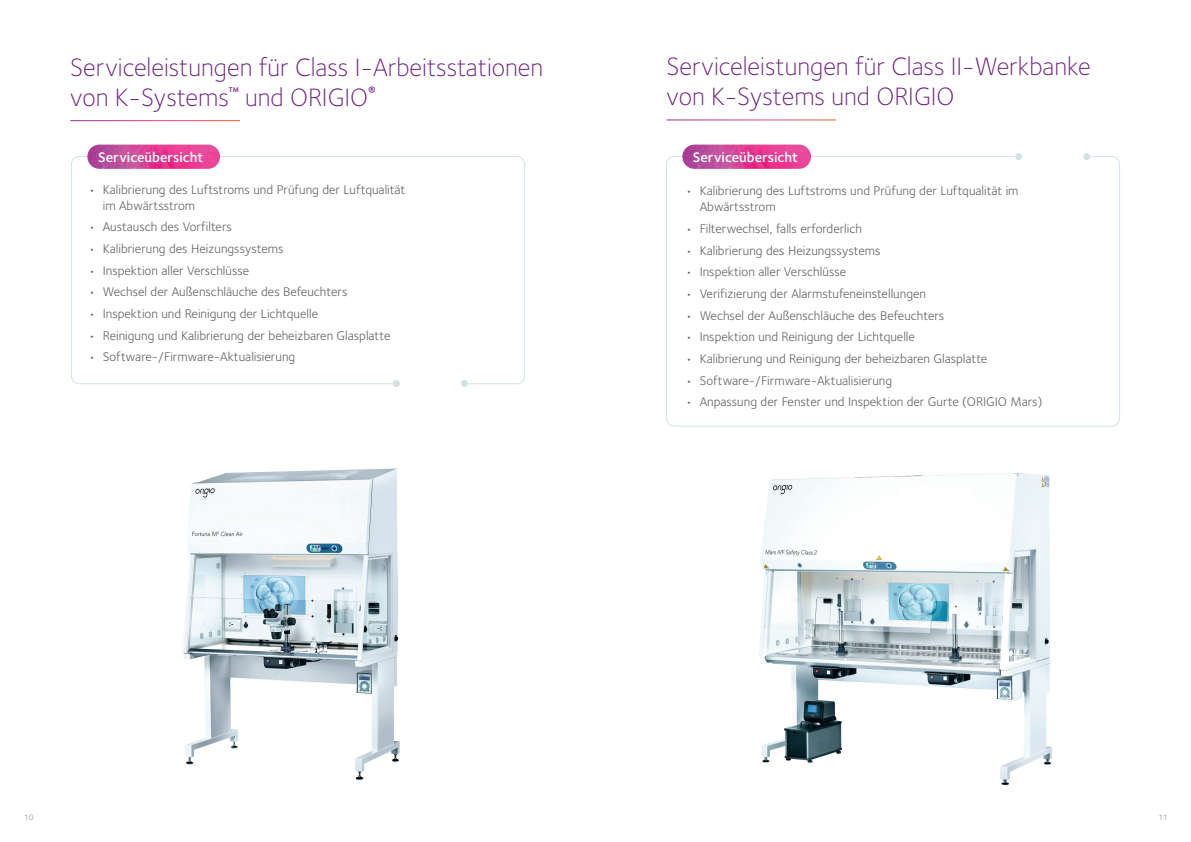
<style>
.page{position:relative;width:1191px;height:842px;background:#fff}
.page>*{position:absolute;margin:0;border:0;box-sizing:border-box;transform-origin:0 0}
.t1{font:300 26px/30px "Foundry Sterling";color:#6b1f7e}
.t2{font:600 14.3px "Foundry Sterling";color:#fff}
.t3{font:13px/16px "Foundry Sterling";color:#636366}
.t4{font:8px "Foundry Sterling";color:#8e9093}
.t5{font:600 7px "Foundry Sterling";color:#6b1f7e}
</style>
<div class="page">
<img style="left:182px;top:468px;width:218px;height:312px">
<img style="left:759px;top:473px;width:293px;height:313px">
<div style="left:71px;top:156px;width:454px;height:228px;border:1px solid #d3e2e9;border-radius:8px"></div>
<img style="left:87px;top:145px;width:133px;height:24px;border-radius:12px">
<img style="left:682px;top:145px;width:129px;height:24px;border-radius:12px">
<div style="left:398px;top:377px;width:68px;height:17px;background:#fff"></div>
<div style="left:461px;top:380px;width:7px;height:7px;background:#d3e2e9;border-radius:50%"></div>
<div style="left:393px;top:380px;width:7px;height:7px;background:#d3e2e9;border-radius:50%"></div>
<div style="left:1083px;top:153px;width:7px;height:7px;background:#d3e2e9;border-radius:50%"></div>
<div style="left:1015px;top:153px;width:7px;height:7px;background:#d3e2e9;border-radius:50%"></div>
<h1 class="t1" style="left:70px;top:52px;width:474px">Serviceleistungen für Class I-Arbeitsstationen von K-Systems</h1>
<p class="t5" style="left:229px;top:85px;width:11px">TM</p>
<h1 class="t1" style="left:245px;top:82px;width:132px">und ORIGIO<sup>®</sup></h1>
<h1 class="t1" style="left:666px;top:52px;width:426px">Serviceleistungen für Class II-Werkbanke von K-Systems und ORIGIO</h1>
<p class="t2" style="left:98px;top:148px;width:107px">Serviceübersicht</p>
<p class="t2" style="left:693px;top:148px;width:107px">Serviceübersicht</p>
<p class="t3" style="left:103px;top:182px;width:304px;text-indent:-14px">• Kalibrierung des Luftstroms und Prüfung der Luftqualität im Abwärtsstrom</p>
<p class="t3" style="left:89px;top:219px;width:145px">• Austausch des Vorfilters</p>
<p class="t3" style="left:89px;top:241px;width:196px">• Kalibrierung des Heizungssystems</p>
<p class="t3" style="left:89px;top:263px;width:162px">• Inspektion aller Verschlüsse</p>
<p class="t3" style="left:89px;top:284px;width:260px">• Wechsel der Außenschläuche des Befeuchters</p>
<p class="t3" style="left:89px;top:306px;width:231px">• Inspektion und Reinigung der Lichtquelle</p>
<p class="t3" style="left:89px;top:328px;width:303px">• Reinigung und Kalibrierung der beheizbaren Glasplatte</p>
<p class="t3" style="left:89px;top:349px;width:208px">• Software-/Firmware-Aktualisierung</p>
<p class="t3" style="left:699px;top:183px;width:320px;text-indent:-14px">• Kalibrierung des Luftstroms und Prüfung der Luftqualität im<br>Abwärtsstrom</p>
<p class="t3" style="left:685px;top:221px;width:178px">• Filterwechsel, falls erforderlich</p>
<p class="t3" style="left:685px;top:242px;width:196px">• Kalibrierung des Heizungssystems</p>
<p class="t3" style="left:685px;top:264px;width:162px">• Inspektion aller Verschlüsse</p>
<p class="t3" style="left:685px;top:286px;width:242px">• Verifizierung der Alarmstufeneinstellungen</p>
<p class="t3" style="left:685px;top:307px;width:260px">• Wechsel der Außenschläuche des Befeuchters</p>
<p class="t3" style="left:685px;top:329px;width:231px">• Inspektion und Reinigung der Lichtquelle</p>
<p class="t3" style="left:685px;top:351px;width:303px">• Kalibrierung und Reinigung der beheizbaren Glasplatte</p>
<p class="t3" style="left:685px;top:372px;width:208px">• Software-/Firmware-Aktualisierung</p>
<p class="t3" style="left:685px;top:394px;width:358px">• Anpassung der Fenster und Inspektion der Gurte (ORIGIO Mars)</p>
<p class="t4" style="left:24px;top:813px;width:11px">10</p>
<p class="t4" style="left:1158px;top:813px;width:11px">11</p>
</div>
